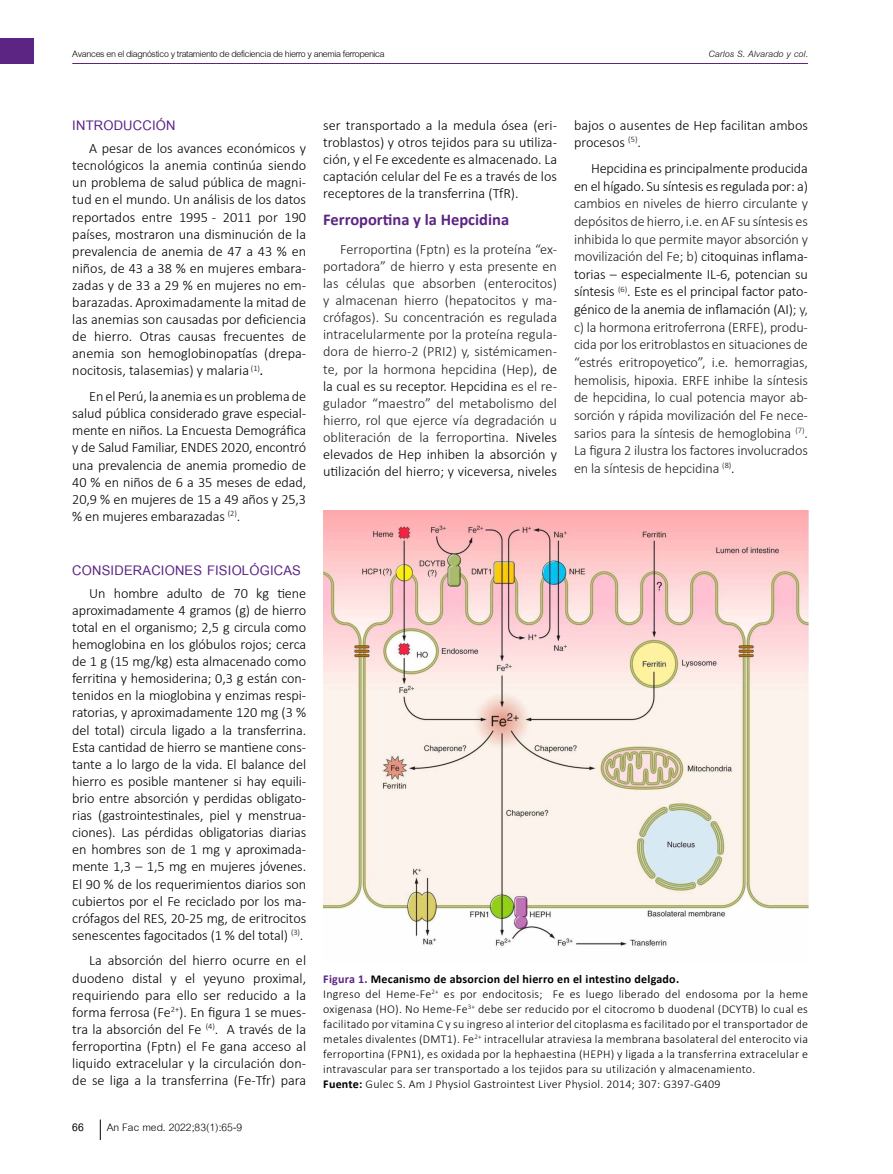
<style>
.page{position:relative;width:893px;height:1174px;background:#fff}
.page>*{position:absolute;margin:0;border:0;box-sizing:border-box;transform-origin:0 0}
.t1{font:700 20.25px "Cordia UPC";letter-spacing:.01em;color:#5c2483}
.t2{font:700 16.5px "Calibri";color:#5c2483}
.t3{font:15.75px "Cordia UPC";color:#000}
.t4{font:700 15.75px "Cordia UPC";color:#000}
.t5{font:300 14.25px/17.1px "Calibri";letter-spacing:-.01em;color:#000;text-align:justify}
.t6{font:300 14.25px/17.5px "Calibri";letter-spacing:-.01em;color:#212121;text-align:justify}
.t7{font:13.5px "Cordia UPC";letter-spacing:-.025em;color:#000}
.t8{font:italic 13.5px "Cordia UPC";color:#000}
.t9{font:300 12px/15px "Calibri";letter-spacing:.02em;color:#000}
.s1{font-weight:400;font-style:italic}
.s2{color:#000}
.s3{font-weight:700;color:#5c2483}
.s4{font-weight:700}
</style>
<div class="page">
<div style="left:0;top:38px;width:34px;height:26px;background:#5c2483"></div>
<hr style="left:72px;top:63px;width:736px;height:1px;background:#5c2483">
<svg style="left:100px;top:1119px;width:1px;height:21px"></svg>
<img style="left:323px;top:511px;width:485px;height:436px">
<p class="t7" style="left:72px;top:45px;width:314px">Avances en el diagnóstico y tratamiento de deficiencia de hierro y anemia ferropenica</p>
<p class="t8" style="left:708px;top:45px;width:101px">Carlos S. Alvarado y col.</p>
<h1 class="t1" style="left:72px;top:114px;width:105px">INTRODUCCIÓN</h1>
<p class="t5" style="left:72px;top:140px;width:235px;text-indent:17px">A pesar de los avances económicos y tecnológicos la anemia continúa siendo un problema de salud pública de magni&shy;tud en el mundo. Un análisis de los datos reportados entre 1995 - 2011 por 190 países, mostraron una disminución de la prevalencia de anemia de 47 a 43 % en niños, de 43 a 38 % en mujeres embara&shy;zadas y de 33 a 29 % en mujeres no em&shy;barazadas. Aproximadamente la mitad de las anemias son causadas por deficiencia de hierro. Otras causas frecuentes de anemia son hemoglobinopatías (drepa&shy;nocitosis, talasemias) y malaria <sup>(1)</sup><span class="s1">.</span></p>
<p class="t5" style="left:72px;top:388px;width:235px;text-indent:17px">En el Perú, la anemia es un problema de salud pública considerado grave especial&shy;mente en niños. La Encuesta Demográfica y de Salud Familiar, ENDES 2020, encontró una prevalencia de anemia promedio de 40 % en niños de 6 a 35 meses de edad, 20,9 % en mujeres de 15 a 49 años y 25,3 % en mujeres embarazadas <sup>(2)</sup>.</p>
<h1 class="t1" style="left:72px;top:558px;width:230px">CONSIDERACIONES FISIOLÓGICAS</h1>
<p class="t5" style="left:72px;top:584px;width:235px;text-indent:17px">Un hombre adulto de 70 kg tiene aproximadamente 4 gramos (g) de hierro total en el organismo; 2,5 g circula como hemoglobina en los glóbulos rojos; cerca de 1 g (15 mg/kg) esta almacenado como ferritina y hemosiderina; 0,3 g están con&shy;tenidos en la mioglobina y enzimas respi&shy;ratorias, y aproximadamente 120 mg (3 % del total) circula ligado a la transferrina.<br>Esta cantidad de hierro se mantiene cons&shy;tante a lo largo de la vida. El balance del hierro es posible mantener si hay equili&shy;brio entre absorción y perdidas obligato&shy;rias (gastrointestinales, piel y menstrua&shy;ciones). Las pérdidas obligatorias diarias en hombres son de 1 mg y aproximada&shy;mente 1,3 – 1,5 mg en mujeres jóvenes.<br>El 90 % de los requerimientos diarios son cubiertos por el Fe reciclado por los ma&shy;crófagos del RES, 20-25 mg, de eritrocitos senescentes fagocitados (1 % del total) <sup>(3)</sup>.</p>
<p class="t5" style="left:72px;top:952px;width:235px;text-indent:17px">La absorción del hierro ocurre en el duodeno distal y el yeyuno proximal, requiriendo para ello ser reducido a la forma ferrosa (Fe<sup>2+</sup>). En figura 1 se mues&shy;tra la absorción del Fe <sup>(4)</sup>. A través de la ferroportina (Fptn) el Fe gana acceso al liquido extracelular y la circulación don&shy;de se liga a la transferrina (Fe-Tfr) para</p>
<p class="t4" style="left:72px;top:1118px;width:13px">66</p>
<p class="t3" style="left:107px;top:1117px;width:137px">An Fac med. 2022;83(1):65-9</p>
<p class="t5" style="left:323px;top:116px;width:235px">ser transportado a la medula ósea (eri&shy;troblastos) y otros tejidos para su utiliza&shy;ción, y el Fe excedente es almacenado. La captación celular del Fe es a través de los receptores de la transferrina (TfR).</p>
<p class="t2" style="left:323px;top:208px;width:187px">Ferroportina y la Hepcidina</p>
<p class="t6" style="left:323px;top:240px;width:235px;line-height:17.1px;text-indent:17px">Ferroportina (Fptn) es la proteína “ex&shy;portadora” de hierro y esta presente en las células que absorben (enterocitos) y almacenan hierro (hepatocitos y ma&shy;crófagos). Su concentración es regulada intracelularmente por la proteína regula&shy;dora de hierro-2 (PRI2) y, sistémicamen&shy;te, por la hormona hepcidina (Hep)<span class="s2">, de la cual es su receptor. Hepcidina</span> es el re&shy;gulador “maestro” del metabolismo del hierro, rol que ejerce vía degradación u obliteración de la ferroportina. <span class="s2">Niveles elevados de Hep inhiben la absorción y utilización del hierro; y viceversa, niveles</span></p>
<p class="t5" style="left:574px;top:116px;width:235px">bajos o ausentes de Hep facilitan ambos procesos <sup>(5)</sup>.</p>
<p class="t5" style="left:574px;top:159px;width:235px;line-height:17.7px;text-align:right">Hepcidina es principalmente producida en el hígado. Su síntesis es regulada por: a)</p>
<p class="t6" style="left:574px;top:195px;width:235px">cambios en niveles de hierro circulante y depósitos de hierro, i.e. en AF su síntesis es inhibida lo que permite mayor absorción y movilización del Fe; b) <span class="s2">citoquinas inflama&shy;torias – especialmente IL-6, potencian su síntesis</span> <sup>(6)</sup><span class="s2">. Este es el principal factor pato&shy;génico de la anemia de inflamación (AI)</span>; y, c) la hormona eritroferrona (ERFE), produ&shy;cida por los eritroblastos en situaciones de “estrés eritropoyetico”, i.e. hemorragias, hemolisis, hipoxia. ERFE inhibe la síntesis de hepcidina, lo cual potencia mayor ab&shy;sorción y rápida movilización del Fe nece&shy;sarios para la síntesis de hemoglobina <sup>(7)</sup>.<br>La figura 2 ilustra los factores involucrados en la síntesis de hepcidina <sup>(</sup><sup>8)</sup><span class="s2">.</span></p>
<p class="t9" style="left:323px;top:971px;width:486px"><span class="s3">Figura 1.</span> <span class="s4">Mecanismo de absorcion del hierro en el intestino delgado.<br></span>Ingreso del Heme-Fe<sup>2+</sup> es por endocitosis; Fe es luego liberado del endosoma por la heme oxigenasa (HO). No Heme-Fe<sup>3+</sup> debe ser reducido por el citocromo b duodenal (DCYTB) lo cual es facilitado por vitamina C y su ingreso al interior del citoplasma es facilitado por el transportador de metales divalentes (DMT1). Fe<sup>2+</sup> intracellular atraviesa la membrana basolateral del enterocito via ferroportina (FPN1), es oxidada por la hephaestina (HEPH) y ligada a la transferrina extracelular e intravascular para ser transportado a los tejidos para su utilización y almacenamiento.<br><span class="s4">Fuente:</span> Gulec S. Am J Physiol Gastrointest Liver Physiol. 2014; 307: G397-G409</p>
</div>
